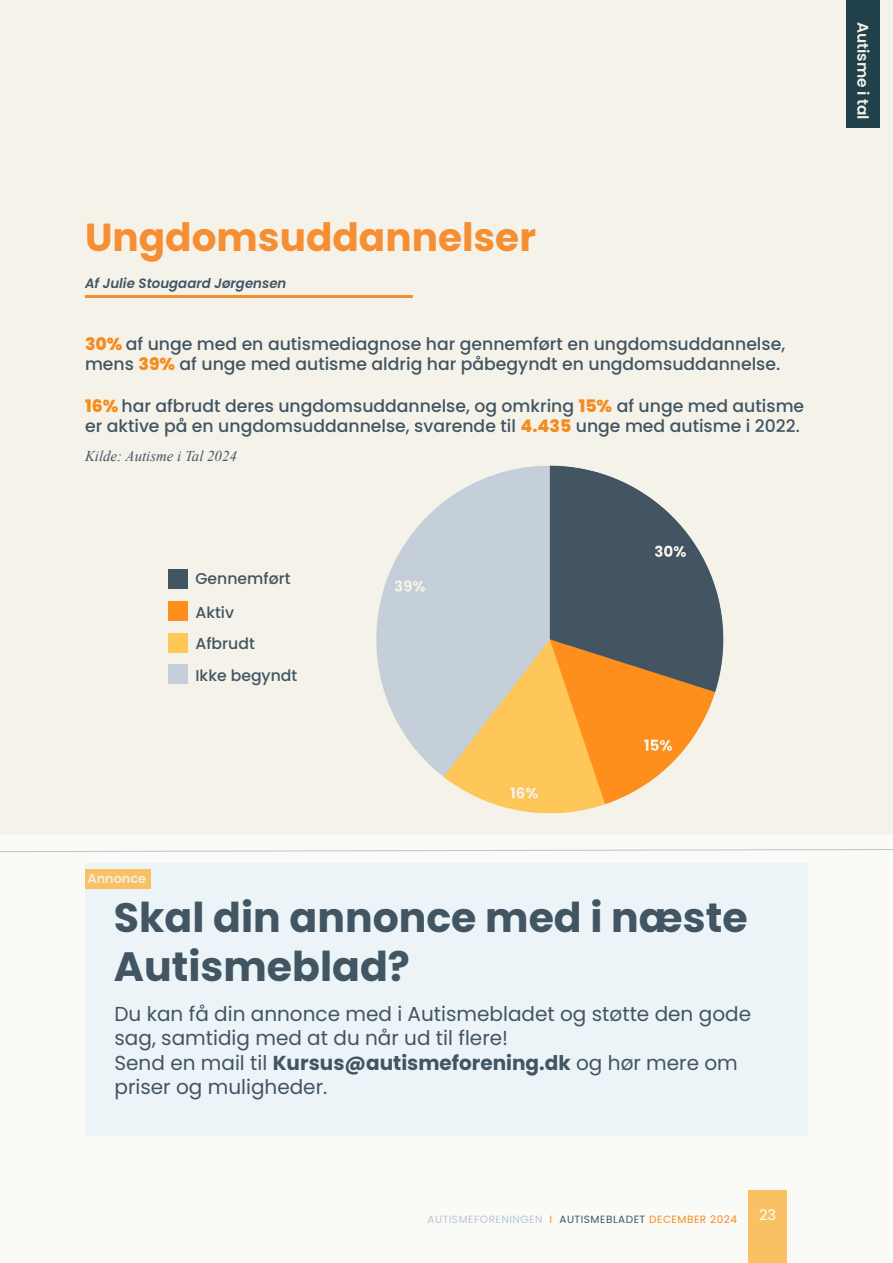
<style>
.page{position:relative;width:893px;height:1263px;background:#fafaf6}
.page>*{position:absolute;margin:0;border:0;box-sizing:border-box;transform-origin:0 0}
.t1{font:700 40.95px/49.2px "Poppins";color:#425563}
.t2{font:700 39px "Poppins";color:#f68f34}
.t3{font:20.25px/24.3px "Poppins";color:#425563}
.t4{font:500 17.25px/20.7px "Poppins";color:#425563}
.t5{font:500 15.6px "Poppins";color:#425563}
.t6{font:600 15.45px "Poppins";color:#f1f0e4}
.t7{font:italic 15px "Times New Roman";color:#425563}
.t8{font:14.55px "Poppins";color:#fff}
.t9{font:italic 600 13.5px "Poppins";color:#425563}
.t10{font:600 12.9px "Poppins";color:#f1f0e4}
.t11{font:10.5px "Poppins";letter-spacing:.05em;color:#b7c6d2}
.s1{font-weight:800;color:#f68b1f}
.s2{font-weight:700}
.s3{color:#f68b1f}
.s4{color:#425563}
</style>
<div class="page">
<div style="left:0;top:0;width:893px;height:833px;background:#f5f3e9"></div>
<hr style="left:85px;top:296px;width:327px;height:2px;background:#f68f34">
<div style="left:846px;top:0;width:34px;height:128px;background:#20404b"></div>
<img style="left:375px;top:465px;width:349px;height:349px;border-radius:174px">
<div style="left:168px;top:570px;width:19px;height:19px;background:#425563"></div>
<div style="left:168px;top:601px;width:19px;height:20px;background:#ff8f1c"></div>
<div style="left:168px;top:633px;width:19px;height:19px;background:#ffc658"></div>
<div style="left:168px;top:665px;width:19px;height:19px;background:#c5cfda"></div>
<div style="left:85px;top:863px;width:723px;height:272px;background:#edf4f8"></div>
<div style="left:85px;top:870px;width:66px;height:19px;background:#f9c164"></div>
<svg style="left:0;top:849px;width:893px;height:3px"></svg>
<div style="left:748px;top:1191px;width:39px;height:72px;background:#f9c164"></div>
<p class="t2" style="left:85px;top:215px;width:452px">Ungdomsuddannelser</p>
<p class="t9" style="left:85px;top:276px;width:203px">Af Julie Stougaard Jørgensen</p>
<p class="t4" style="left:85px;top:333px;width:702px"><span class="s1">30%</span> af unge med en autismediagnose har gennemført en ungdomsuddannelse, mens <span class="s1">39%</span> af unge med autisme aldrig har påbegyndt en ungdomsuddannelse.</p>
<p class="t4" style="left:85px;top:395px;width:721px"><span class="s1">16%</span> har afbrudt deres ungdomsuddannelse, og omkring <span class="s1">15%</span> af unge med autisme er aktive på en ungdomsuddannelse, svarende til <span class="s1">4.435</span> unge med autisme i 2022.</p>
<p class="t7" style="left:85px;top:445px;width:153px">Kilde: Autisme i Tal 2024</p>
<p class="t5" style="left:196px;top:570px;width:97px">Gennemført</p>
<p class="t5" style="left:196px;top:603px;width:40px">Aktiv</p>
<p class="t5" style="left:196px;top:635px;width:61px">Afbrudt</p>
<p class="t5" style="left:196px;top:666px;width:103px">Ikke begyndt</p>
<p class="t6" style="left:872px;top:22px;width:100px;rotate:90deg">Autisme i tal</p>
<p class="t10" style="left:87px;top:871px;width:60px">Annonce</p>
<p class="t1" style="left:114px;top:893px;width:635px">Skal din annonce med i næste<br>Autismeblad?</p>
<p class="t3" style="left:114px;top:1002px;width:638px">Du kan få din annonce med i Autismebladet og støtte den gode sag, samtidig med at du når ud til flere!</p>
<p class="t3" style="left:114px;top:1050px;width:625px">Send en mail til <span class="s2">Kursus@autismeforening.dk</span> og hør mere om priser og muligheder.</p>
<p class="t11" style="left:427px;top:1213px;width:311px">AUTISMEFORENINGEN <span class="s3">I</span> <span class="s4">AUTISMEBLADET</span> <span class="s3">DECEMBER 2024</span></p>
<p class="t8" style="left:759px;top:1206px;width:18px">23</p>
</div>
